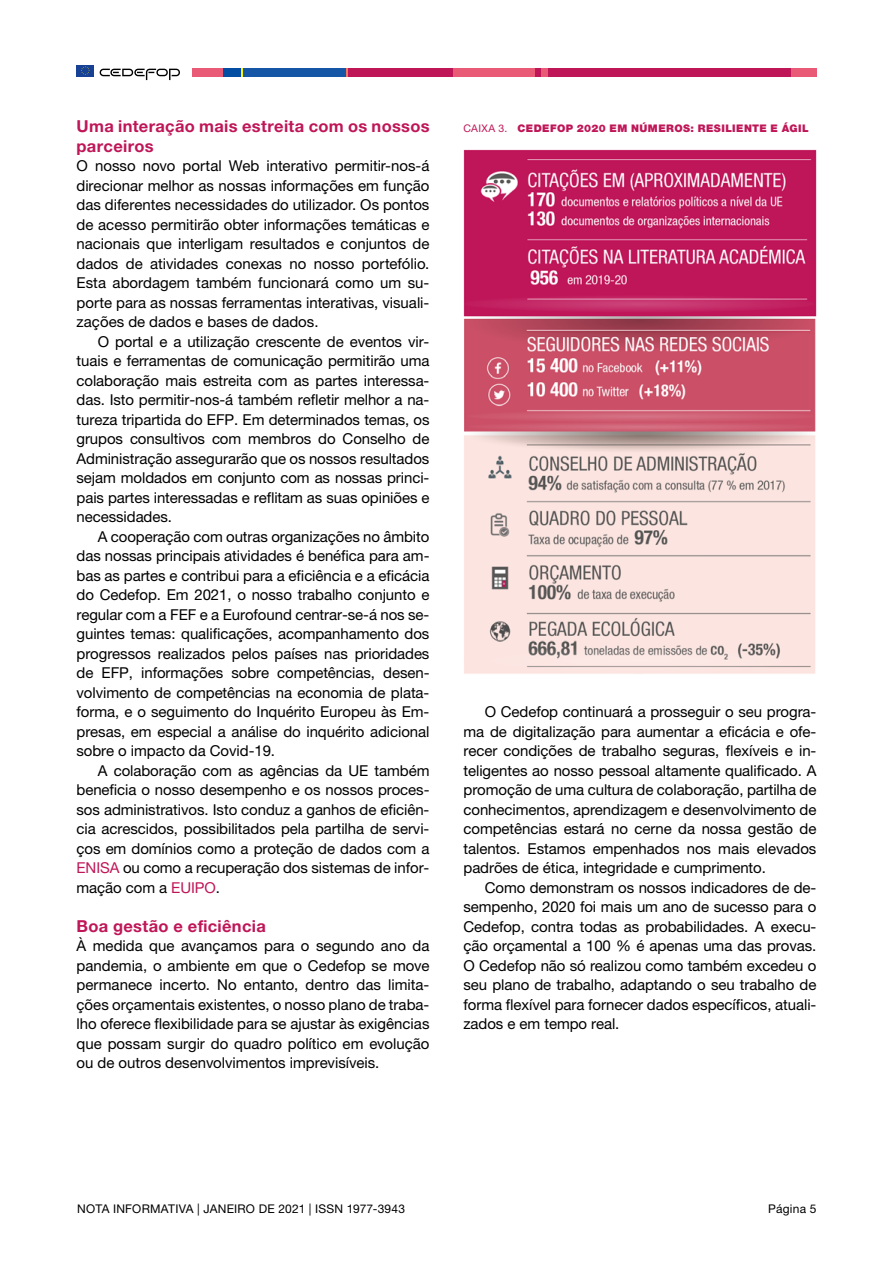
<style>
.page{position:relative;width:893px;height:1263px;background:#fff}
.page>*{position:absolute;margin:0;border:0;box-sizing:border-box;transform-origin:0 0}
.t1{font:700 16.5px/19.5px "Helvetica Neue LTW1 G";letter-spacing:.02em;color:#bf1658}
.t2{font:15px/19.5px "Helvetica Neue LTW1 G";letter-spacing:-.005em;color:#000;text-align:justify}
.t3{font:12px "Helvetica Neue LTW1 G";letter-spacing:.02em;color:#000}
.t4{font:900 10.5px "Helvetica Neue LTW1 G";letter-spacing:.04em;color:#bf1658}
.s1{color:#bf1658}
.s2{font-weight:400}
</style>
<div class="page">
<div style="left:77px;top:65px;width:17px;height:11px;background:#164194"></div>
<svg style="left:81px;top:66px;width:9px;height:9px"></svg>
<svg style="left:100px;top:69px;width:80px;height:11px"></svg>
<div style="left:192px;top:68px;width:31px;height:9px;background:#e85a75"></div>
<div style="left:347px;top:68px;width:106px;height:9px;background:#bf1658"></div>
<div style="left:453px;top:68px;width:82px;height:9px;background:#e85a75"></div>
<div style="left:535px;top:68px;width:7px;height:9px;background:#bf1658"></div>
<div style="left:548px;top:68px;width:243px;height:9px;background:#bf1658"></div>
<div style="left:542px;top:68px;width:6px;height:9px;background:#e85a75"></div>
<div style="left:223px;top:68px;width:18px;height:9px;background:#034da2"></div>
<svg style="left:241px;top:68px;width:2px;height:9px"></svg>
<svg style="left:345px;top:68px;width:2px;height:9px"></svg>
<div style="left:243px;top:68px;width:102px;height:9px;background:#1556a6"></div>
<div style="left:791px;top:68px;width:26px;height:9px;background:#e85a75"></div>
<img style="left:463px;top:149px;width:354px;height:525px">
<p class="t1" style="left:77px;top:116px;width:354px">Uma interação mais estreita com os nossos parceiros</p>
<p class="t2" style="left:77px;top:156px;width:354px">O nosso novo portal Web interativo permitir-nos-á direcionar melhor as nossas informações em função das diferentes necessidades do utilizador. Os pontos de acesso permitirão obter informações temáticas e nacionais que interligam resultados e conjuntos de dados de atividades conexas no nosso portefólio.<br>Esta abordagem também funcionará como um su&shy;porte para as nossas ferramentas interativas, visuali&shy;zações de dados e bases de dados.</p>
<p class="t2" style="left:77px;top:331px;width:354px;text-indent:21px">O portal e a utilização crescente de eventos vir&shy;tuais e ferramentas de comunicação permitirão uma colaboração mais estreita com as partes interessa&shy;das. Isto permitir-nos-á também refletir melhor a na&shy;tureza tripartida do EFP. Em determinados temas, os grupos consultivos com membros do Conselho de Administração assegurarão que os nossos resultados sejam moldados em conjunto com as nossas princi&shy;pais partes interessadas e reflitam as suas opiniões e necessidades.</p>
<p class="t2" style="left:77px;top:526px;width:354px;text-indent:21px">A cooperação com outras organizações no âmbito das nossas principais atividades é benéfica para am&shy;bas as partes e contribui para a eficiência e a eficácia do Cedefop. Em 2021, o nosso trabalho conjunto e regular com a FEF e a Eurofound centrar-se-á nos se&shy;guintes temas: qualificações, acompanhamento dos progressos realizados pelos países nas prioridades de EFP, informações sobre competências, desen&shy;volvimento de competências na economia de plata&shy;forma, e o seguimento do Inquérito Europeu às Em&shy;presas, em especial a análise do inquérito adicional sobre o impacto da Covid-19.</p>
<p class="t2" style="left:77px;top:760px;width:354px;text-indent:21px">A colaboração com as agências da UE também beneficia o nosso desempenho e os nossos proces&shy;sos administrativos. Isto conduz a ganhos de eficiên&shy;cia acrescidos, possibilitados pela partilha de servi&shy;ços em domínios como a proteção de dados com a <span class="s1">ENISA</span> ou como a recuperação dos sistemas de infor&shy;mação com a <span class="s1">EUIPO</span>.</p>
<p class="t1" style="left:77px;top:916px;width:191px">Boa gestão e eficiência</p>
<p class="t2" style="left:77px;top:936px;width:354px">À medida que avançamos para o segundo ano da pandemia, o ambiente em que o Cedefop se move permanece incerto. No entanto, dentro das limita&shy;ções orçamentais existentes, o nosso plano de traba&shy;lho oferece flexibilidade para se ajustar às exigências que possam surgir do quadro político em evolução ou de outros desenvolvimentos imprevisíveis.</p>
<p class="t4" style="left:463px;top:122px;width:347px"><span class="s2">CAIXA 3.</span> CEDEFOP 2020 EM NÚMEROS: RESILIENTE E ÁGIL</p>
<p class="t2" style="left:463px;top:702px;width:354px;text-indent:21px">O Cedefop continuará a prosseguir o seu progra&shy;ma de digitalização para aumentar a eficácia e ofe&shy;recer condições de trabalho seguras, flexíveis e in&shy;teligentes ao nosso pessoal altamente qualificado. A promoção de uma cultura de colaboração, partilha de conhecimentos, aprendizagem e desenvolvimento de competências estará no cerne da nossa gestão de talentos. Estamos empenhados nos mais elevados padrões de ética, integridade e cumprimento.</p>
<p class="t2" style="left:463px;top:877px;width:354px;text-indent:21px">Como demonstram os nossos indicadores de de&shy;sempenho, 2020 foi mais um ano de sucesso para o Cedefop, contra todas as probabilidades. A execu&shy;ção orçamental a 100 % é apenas uma das provas.<br>O Cedefop não só realizou como também excedeu o seu plano de trabalho, adaptando o seu trabalho de forma flexível para fornecer dados específicos, atuali&shy;zados e em tempo real.</p>
<p class="t3" style="left:77px;top:1201px;width:329px">NOTA INFORMATIVA | JANEIRO DE 2021 | ISSN 1977-3943</p>
<p class="t3" style="left:768px;top:1201px;width:50px">Página 5</p>
</div>
